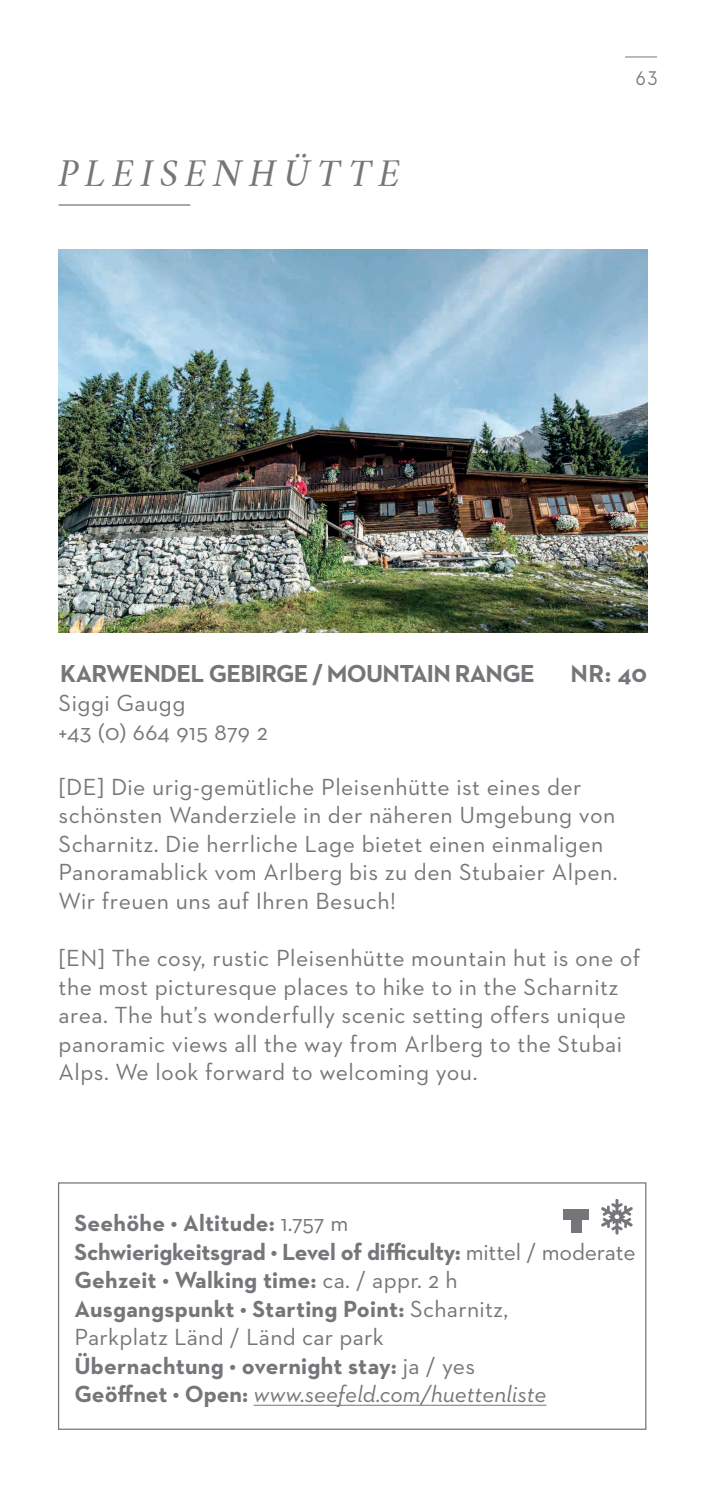
<style>
.page{position:relative;width:709px;height:1489px;background:#fff}
.page>*{position:absolute;margin:0;border:0;box-sizing:border-box;transform-origin:0 0}
.t1{font:italic 35px "Crimson Text";letter-spacing:.2em;color:#757679}
.t2{font:700 25px "Neutraface 2 Text";letter-spacing:-.03em;color:#757679}
.t3{font:23.75px/28.5px "Neutraface 2 Text";letter-spacing:.02em;color:#757679}
.t4{font:700 23.75px/28.5px "Neutraface 2 Text";letter-spacing:.01em;color:#757679}
.t5{font:20.25px "Neutraface 2 Text";color:#757679;scale:.87 1}
.s1{font-weight:400}
.s2{font-weight:400;font-style:italic}
</style>
<div class="page">
<hr style="left:625px;top:57px;width:32px;height:1px;background:#757679">
<hr style="left:59px;top:204px;width:131px;height:2px;background:#757679">
<img style="left:59px;top:250px;width:588px;height:382px">
<div style="left:58px;top:1182px;width:588px;height:247px;border:1px solid #757679"></div>
<hr style="left:253px;top:1404px;width:293px;height:1px;background:#757679">
<svg style="left:601px;top:1199px;width:31px;height:35px"></svg>
<div style="left:563px;top:1209px;width:26px;height:11px;background:#757679"></div>
<div style="left:571px;top:1209px;width:10px;height:23px;background:#757679"></div>
<h1 class="t1" style="left:59px;top:153px;width:343px">PLEISENHÜTTE</h1>
<p class="t5" style="left:635px;top:65px;width:27px">63</p>
<p class="t2" style="left:60px;top:658px;width:476px">KARWENDEL GEBIRGE / MOUNTAIN RANGE</p>
<p class="t2" style="left:570px;top:658px;width:78px">NR: 40</p>
<p class="t3" style="left:59px;top:688px;width:211px">Siggi Gaugg<br>+43 (0) 664 915 879 2</p>
<p class="t3" style="left:59px;top:772px;width:560px">[DE] Die urig-gemütliche Pleisenhütte ist eines der schönsten Wanderziele in der näheren Umgebung von Scharnitz. Die herrliche Lage bietet einen einmaligen Panoramablick vom Arlberg bis zu den Stubaier Alpen.<br>Wir freuen uns auf Ihren Besuch!</p>
<p class="t3" style="left:59px;top:943px;width:583px">[EN] The cosy, rustic Pleisenhütte mountain hut is one of the most picturesque places to hike to in the Scharnitz area. The hut’s wonderfully scenic setting offers unique panoramic views all the way from Arlberg to the Stubai Alps. We look forward to welcoming you.</p>
<p class="t4" style="left:75px;top:1208px;width:562px">Seehöhe • Altitude: <span class="s1">1.757 m<br></span>Schwierigkeitsgrad • Level of difficulty: <span class="s1">mittel / moderate </span>Gehzeit • Walking time: <span class="s1">ca. / appr. 2 h<br></span>Ausgangspunkt • Starting Point: <span class="s1">Scharnitz,<br>Parkplatz Länd / Länd car park<br></span>Übernachtung • overnight stay: <span class="s1">ja / yes<br></span>Geöffnet • Open: <span class="s2">www.seefeld.com/huettenliste</span></p>
</div>
